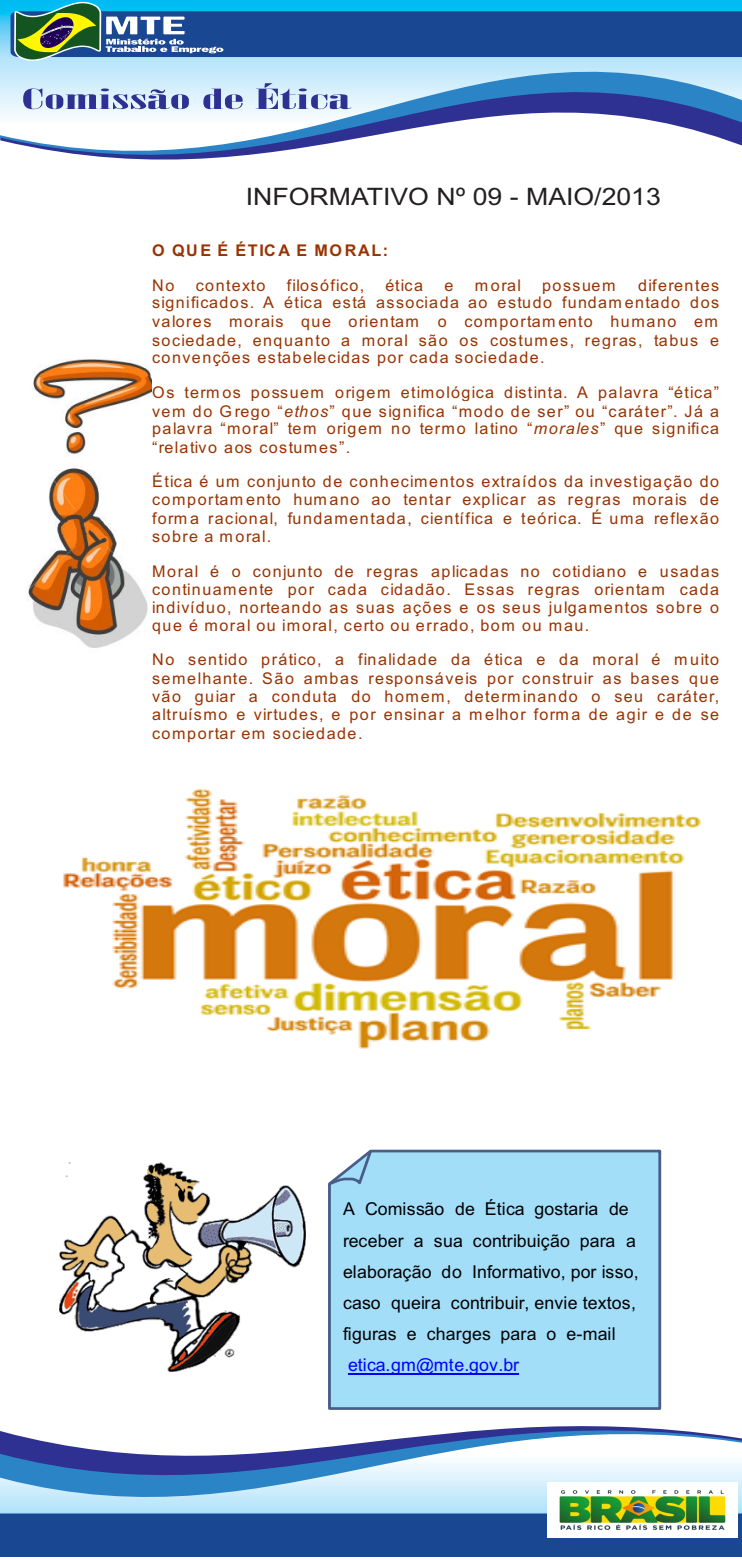
<style>
.page{position:relative;width:742px;height:1560px;background:#fff}
.page>*{position:absolute;margin:0;border:0;box-sizing:border-box;transform-origin:0 0}
.t1{font:27.7px "Bodoni MT Poster Compressed";color:#2e3092;scale:2.83 1}
.t2{font:24px "Arial";color:#231f20;scale:1.11 1}
.t3{font:17.7px/31px "Arial";letter-spacing:.005em;color:#000}
.t4{font:17.7px "Arial";letter-spacing:.005em;color:#00f}
.t5{font:16.1px/18.3px "Arial";letter-spacing:.09em;color:#930;text-align:justify}
.t6{font:700 16.1px "Arial";letter-spacing:.1em;color:#930}
.s1{font-style:italic}
</style>
<div class="page">
<img style="left:27px;top:359px;width:125px;height:289px">
<svg style="left:1px;top:0;width:740px;height:160px"></svg>
<svg style="left:10px;top:0;width:731px;height:64px"></svg>
<svg style="left:1px;top:1426px;width:740px;height:86px"></svg>
<div style="left:1px;top:1512px;width:740px;height:43px;background:#1a4791"></div>
<img style="left:547px;top:1482px;width:190px;height:55px">
<img style="left:63px;top:789px;width:638px;height:260px">
<img style="left:60px;top:1162px;width:245px;height:209px">
<div style="left:328px;top:1149px;width:334px;height:261px;background:#a3def9"></div>
<svg style="left:328px;top:1149px;width:46px;height:38px"></svg>
<hr style="left:348px;top:1372px;width:170px;height:2px;background:#00f">
<h1 class="t1" style="left:22px;top:88px;width:118px">Comissão de Ética</h1>
<h2 class="t2" style="left:246px;top:188px;width:375px">INFORMATIVO Nº 09 - MAIO/2013</h2>
<p class="t6" style="left:152px;top:244px;width:237px">O QUE É ÉTICA E MORAL:</p>
<p class="t5" style="left:152px;top:277px;width:24px">No</p>
<p class="t5" style="left:196px;top:277px;width:71px">contexto</p>
<p class="t5" style="left:287px;top:277px;width:79px">filosófico,</p>
<p class="t5" style="left:385px;top:277px;width:39px">ética</p>
<p class="t5" style="left:444px;top:277px;width:10px">e</p>
<p class="t5" style="left:474px;top:277px;width:48px">moral</p>
<p class="t5" style="left:542px;top:277px;width:75px">possuem</p>
<p class="t5" style="left:152px;top:277px;width:568px;text-indent:485px">diferentes significados. A ética está associada ao estudo fundamentado dos valores morais que orientam o comportamento humano em sociedade, enquanto a moral são os costumes, regras, tabus e convenções estabelecidas por cada sociedade.</p>
<p class="t5" style="left:152px;top:384px;width:568px">Os termos possuem origem etimológica distinta. A palavra “ética” vem do Grego “<span class="s1">ethos</span>” que significa “modo de ser” ou “caráter”. Já a palavra “moral” tem origem no termo latino “<span class="s1">morales</span>” que significa “relativo aos costumes”.</p>
<p class="t5" style="left:152px;top:473px;width:568px">Ética é um conjunto de conhecimentos extraídos da investigação do comportamento humano ao tentar explicar as regras morais de forma racional, fundamentada, científica e teórica. É uma reflexão sobre a moral.</p>
<p class="t5" style="left:152px;top:563px;width:568px">Moral é o conjunto de regras aplicadas no cotidiano e usadas continuamente por cada cidadão. Essas regras orientam cada indivíduo, norteando as suas ações e os seus julgamentos sobre o que é moral ou imoral, certo ou errado, bom ou mau.</p>
<p class="t5" style="left:152px;top:652px;width:568px">No sentido prático, a finalidade da ética e da moral é muito semelhante. São ambas responsáveis por construir as bases que vão guiar a conduta do homem, determinando o seu caráter, altruísmo e virtudes, e por ensinar a melhor forma de agir e de se comportar em sociedade.</p>
<p class="t3" style="left:343px;top:1195px;width:297px">A Comissão de Ética gostaria de receber a sua contribuição para a elaboração do Informativo, por isso, caso queira contribuir, envie textos, figuras e charges para o e-mail</p>
<p class="t4" style="left:348px;top:1357px;width:173px">etica.gm@mte.gov.br</p>
</div>
